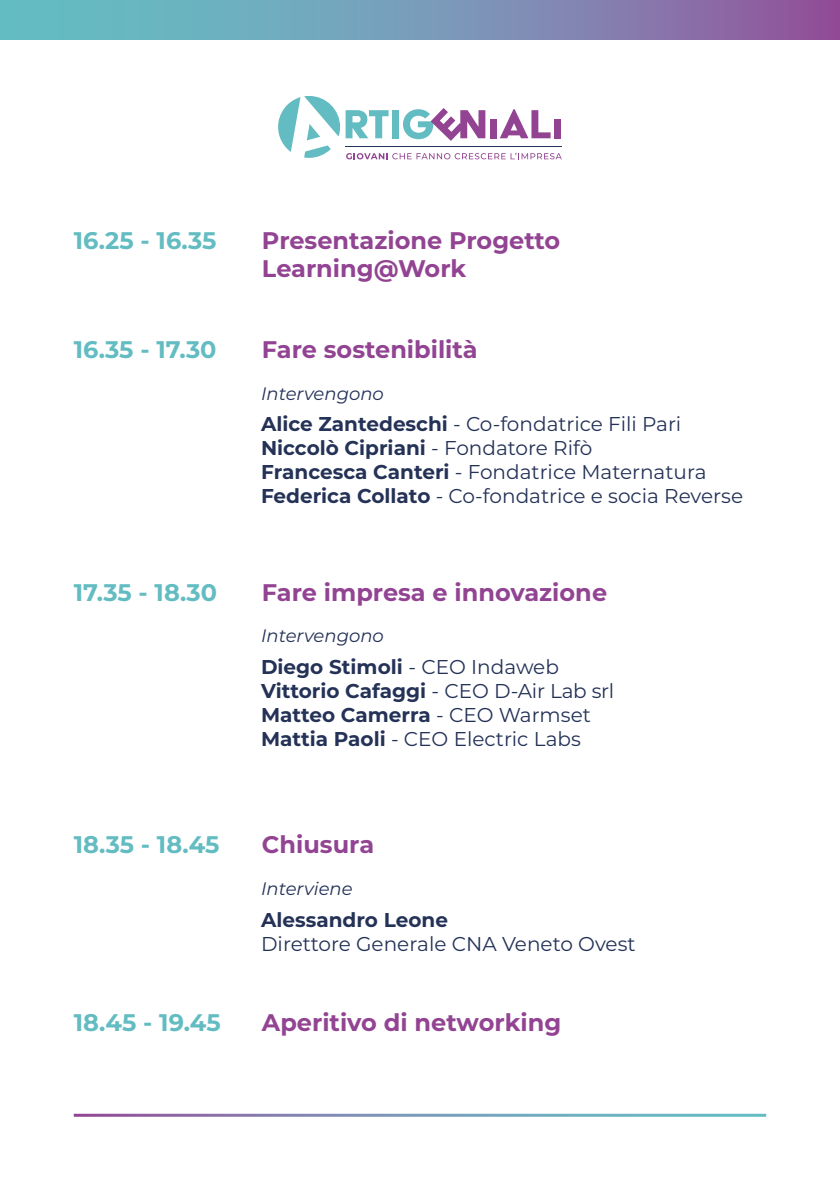
<style>
.page{position:relative;width:840px;height:1191px;background:#fff}
.page>*{position:absolute;margin:0;border:0;box-sizing:border-box;transform-origin:0 0}
.t1{font:700 24px/28.8px "Montserrat";color:#924493}
.t2{font:700 24px "Montserrat";color:#63bcc1}
.t3{font:20px/24px "Montserrat";color:#243257}
.t4{font:700 20px "Montserrat";color:#243257}
.t5{font:italic 18px "Montserrat";color:#243257}
.s1{font-weight:700}
</style>
<div class="page">
<svg style="left:1px;top:0;width:838px;height:40px;background:#7994b5"></svg>
<hr style="left:0;top:0;width:1px;height:40px;background:#63bcc1">
<svg style="left:278px;top:96px;width:283px;height:63px"></svg>
<hr style="left:345px;top:146px;width:216px;height:1px;background:#213358">
<p class="t2" style="left:74px;top:223px;width:144px">16.25 - 16.35</p>
<p class="t1" style="left:262px;top:224px;width:299px">Presentazione Progetto<br>Learning@Work</p>
<p class="t2" style="left:74px;top:332px;width:144px">16.35 - 17.30</p>
<p class="t1" style="left:262px;top:334px;width:217px">Fare sostenibilità</p>
<p class="t5" style="left:261px;top:381px;width:124px">Intervengono</p>
<p class="t3" style="left:261px;top:411px;width:483px"><span class="s1">Alice Zantedeschi</span> - Co-fondatrice Fili Pari <span class="s1">Niccolò Cipriani</span> - Fondatore Rifò<br><span class="s1">Francesca Canteri</span> - Fondatrice Maternatura <span class="s1">Federica Collato</span> - Co-fondatrice e socia Reverse</p>
<p class="t2" style="left:74px;top:575px;width:145px">17.35 - 18.30</p>
<p class="t1" style="left:262px;top:576px;width:346px">Fare impresa e innovazione</p>
<p class="t5" style="left:261px;top:623px;width:124px">Intervengono</p>
<p class="t3" style="left:261px;top:654px;width:354px"><span class="s1">Diego Stimoli</span> - CEO Indaweb<br><span class="s1">Vittorio Cafaggi</span> - CEO D-Air Lab srl<br><span class="s1">Matteo Camerra</span> - CEO Warmset<br><span class="s1">Mattia Paoli</span> - CEO Electric Labs</p>
<p class="t2" style="left:74px;top:827px;width:147px">18.35 - 18.45</p>
<p class="t1" style="left:262px;top:828px;width:114px">Chiusura</p>
<p class="t5" style="left:261px;top:876px;width:93px">Interviene</p>
<p class="t4" style="left:261px;top:905px;width:188px">Alessandro Leone</p>
<p class="t3" style="left:261px;top:930px;width:376px">Direttore Generale CNA Veneto Ovest</p>
<p class="t2" style="left:74px;top:1005px;width:148px">18.45 - 19.45</p>
<p class="t1" style="left:262px;top:1007px;width:301px">Aperitivo di networking</p>
</div>
